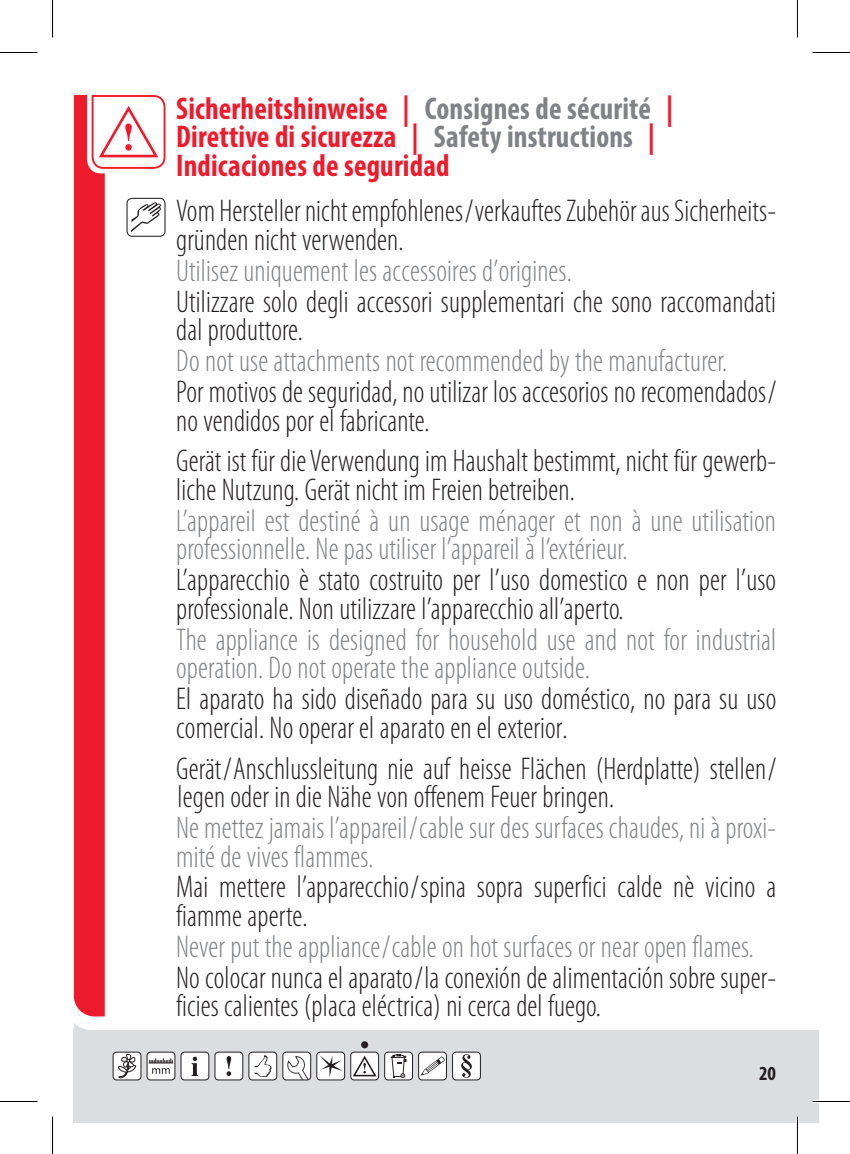
<style>
.page{position:relative;width:850px;height:1154px;background:#fff}
.page>*{position:absolute;margin:0;border:0;box-sizing:border-box;transform-origin:0 0}
.t1{font:300 condensed 31.5px/28.8px "Myriad Pro";letter-spacing:.005em;color:#231f20;scale:.95 1}
.t2{font:300 condensed 31.5px/28.8px "Myriad Pro";letter-spacing:.005em;color:#808285;scale:.95 1}
.t3{font:700 condensed 31.5px/28.8px "Myriad Pro";letter-spacing:.005em;color:#ee1b2d;scale:.95 1}
.t4{font:700 condensed 20px "Myriad Pro";color:#231f20}
.s1{color:#808285}
</style>
<div class="page">
<div style="left:74px;top:1030px;width:744px;height:93px;background:#dcdddf"></div>
<svg style="left:74px;top:1023px;width:13px;height:7px"></svg>
<svg style="left:74px;top:95px;width:92px;height:921px"></svg>
<div style="left:361px;top:1041px;width:7px;height:7px;background:#231f20;border-radius:50%"></div>
<div style="left:113px;top:1052px;width:28px;height:28px;background:#fff;border-radius:4px"></div>
<div style="left:113px;top:1052px;width:28px;height:28px;border:1px solid #231f20;border-radius:4px"></div>
<svg style="left:117px;top:1052px;width:19px;height:26px"></svg>
<div style="left:147px;top:1052px;width:28px;height:28px;background:#fff;border-radius:4px"></div>
<div style="left:147px;top:1052px;width:28px;height:28px;border:1px solid #231f20;border-radius:4px"></div>
<svg style="left:149px;top:1058px;width:24px;height:16px"></svg>
<div style="left:418px;top:1052px;width:28px;height:28px;background:#fff;border-radius:4px"></div>
<div style="left:418px;top:1052px;width:28px;height:28px;border:1px solid #231f20;border-radius:4px"></div>
<svg style="left:420px;top:1056px;width:24px;height:20px"></svg>
<div style="left:181px;top:1052px;width:28px;height:28px;background:#fff;border-radius:4px"></div>
<div style="left:181px;top:1052px;width:28px;height:28px;border:1px solid #231f20;border-radius:4px"></div>
<svg style="left:191px;top:1057px;width:7px;height:19px"></svg>
<div style="left:249px;top:1052px;width:27px;height:28px;background:#fff;border-radius:4px"></div>
<div style="left:248px;top:1052px;width:29px;height:28px;border:1px solid #231f20;border-radius:4px"></div>
<svg style="left:254px;top:1055px;width:17px;height:22px"></svg>
<div style="left:316px;top:1052px;width:28px;height:28px;background:#fff;border-radius:4px"></div>
<div style="left:316px;top:1052px;width:29px;height:28px;border:1px solid #231f20;border-radius:4px"></div>
<svg style="left:319px;top:1055px;width:24px;height:22px"></svg>
<div style="left:452px;top:1052px;width:28px;height:28px;background:#fff;border-radius:4px"></div>
<div style="left:452px;top:1052px;width:28px;height:28px;border:1px solid #231f20;border-radius:4px"></div>
<svg style="left:461px;top:1054px;width:10px;height:24px"></svg>
<div style="left:350px;top:1052px;width:28px;height:28px;background:#fff;border-radius:4px"></div>
<div style="left:350px;top:1052px;width:28px;height:28px;border:1px solid #231f20;border-radius:4px"></div>
<svg style="left:351px;top:1055px;width:27px;height:22px"></svg>
<div style="left:384px;top:1052px;width:28px;height:28px;background:#fff;border-radius:4px"></div>
<div style="left:384px;top:1052px;width:28px;height:28px;border:1px solid #231f20;border-radius:4px"></div>
<svg style="left:390px;top:1054px;width:16px;height:24px"></svg>
<div style="left:215px;top:1052px;width:28px;height:28px;background:#fff;border-radius:4px"></div>
<div style="left:214px;top:1052px;width:29px;height:28px;border:1px solid #231f20;border-radius:4px"></div>
<svg style="left:226px;top:1056px;width:5px;height:20px"></svg>
<div style="left:283px;top:1052px;width:27px;height:28px;background:#fff;border-radius:4px"></div>
<svg style="left:287px;top:1056px;width:23px;height:24px"></svg>
<div style="left:282px;top:1052px;width:29px;height:28px;border:1px solid #231f20;border-radius:4px"></div>
<hr style="left:812px;top:1100px;width:37px;height:3px;background:#fff">
<hr style="left:795px;top:1116px;width:3px;height:38px;background:#fff">
<hr style="left:0;top:52px;width:38px;height:1px;background:#000">
<hr style="left:812px;top:52px;width:37px;height:1px;background:#000">
<hr style="left:0;top:1101px;width:38px;height:1px;background:#000">
<hr style="left:812px;top:1101px;width:37px;height:1px;background:#000">
<hr style="left:52px;top:0;width:1px;height:38px;background:#000">
<hr style="left:52px;top:1116px;width:1px;height:38px;background:#000">
<hr style="left:796px;top:0;width:1px;height:38px;background:#000">
<hr style="left:796px;top:1116px;width:1px;height:38px;background:#000">
<p class="t3" style="left:176px;top:93px;width:524px">Sicherheitshinweise | <span class="s1">Consignes de sécurité</span> |<br>Direttive di sicurezza | <span class="s1">Safety instructions</span> |<br>Indicaciones de seguridad</p>
<p class="t1" style="left:176px;top:197px;width:630px">Vom Hersteller nicht empfohlenes/verkauftes Zubehör aus Sicherheits&shy;gründen nicht verwenden.</p>
<p class="t2" style="left:176px;top:257px;width:418px">Utilisez uniquement les accessoires d’origines.</p>
<p class="t1" style="left:176px;top:288px;width:632px">Utilizzare solo degli accessori supplementari che sono raccomandati dal produttore.</p>
<p class="t1" style="left:176px;top:378px;width:632px">Por motivos de seguridad, no utilizar los accesorios no recomendados/ no vendidos por el fabricante.</p>
<p class="t2" style="left:176px;top:347px;width:581px">Do not use attachments not recommended by the manufacturer.</p>
<p class="t1" style="left:176px;top:447px;width:632px">Gerät ist für die Verwendung im Haushalt bestimmt, nicht für gewerb&shy;liche Nutzung. Gerät nicht im Freien betreiben.</p>
<p class="t2" style="left:176px;top:507px;width:632px">L’appareil est destiné à un usage ménager et non à une utilisation professionnelle. Ne pas utiliser l’appareil à l’extérieur.</p>
<p class="t1" style="left:176px;top:566px;width:632px">L’apparecchio è stato costruito per l’uso domestico e non per l’uso professionale. Non utilizzare l’apparecchio all’aperto.</p>
<p class="t2" style="left:176px;top:626px;width:632px">The appliance is designed for household use and not for industrial operation. Do not operate the appliance outside.</p>
<p class="t1" style="left:176px;top:685px;width:633px">El aparato ha sido diseñado para su uso doméstico, no para su uso comercial. No operar el aparato en el exterior.</p>
<p class="t1" style="left:176px;top:754px;width:632px">Gerät/Anschlussleitung nie auf heisse Flächen (Herdplatte) stellen/ legen oder in die Nähe von offenem Feuer bringen.</p>
<p class="t2" style="left:176px;top:814px;width:632px">Ne mettez jamais l’appareil/cable sur des surfaces chaudes, ni à proxi&shy;mité de vives flammes.</p>
<p class="t1" style="left:176px;top:873px;width:632px">Mai mettere l’apparecchio/spina sopra superfici calde nè vicino a fiamme aperte.</p>
<p class="t1" style="left:176px;top:964px;width:632px">No colocar nunca el aparato/la conexión de alimentación sobre super&shy;ficies calientes (placa eléctrica) ni cerca del fuego.</p>
<p class="t2" style="left:176px;top:933px;width:609px">Never put the appliance/cable on hot surfaces or near open flames.</p>
<p class="t4" style="left:758px;top:1061px;width:19px">20</p>
</div>
